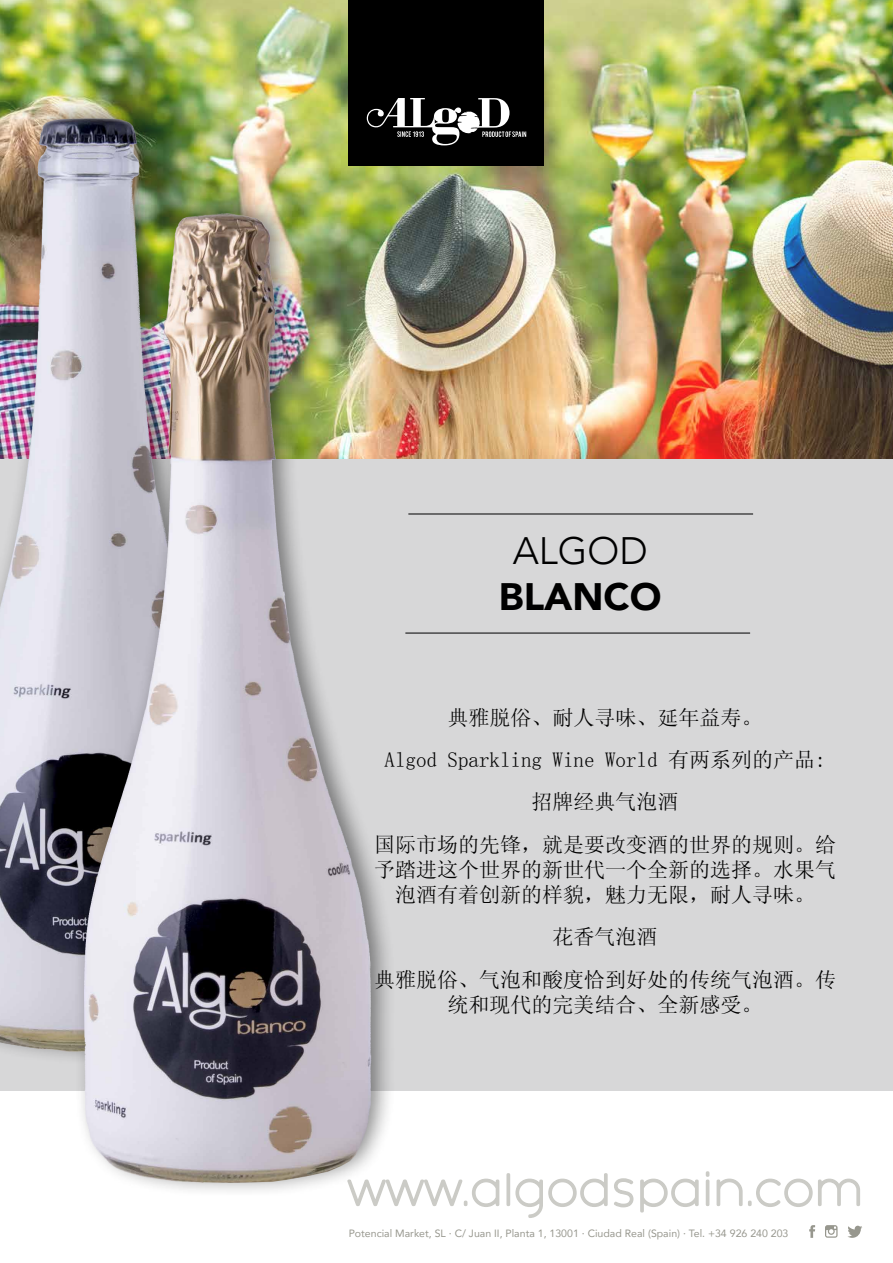
<style>
.page{position:relative;width:893px;height:1263px;background:#fff}
.page>*{position:absolute;margin:0;border:0;box-sizing:border-box;transform-origin:0 0}
.t1{font:900 38.25px "Avenir";color:#000}
.t2{font:300 38.25px "Avenir";color:#000}
.t3{font:21px/42.2px "Sim Sun";color:#000;text-align:center}
.t4{font:10.5px "Avenir";color:#97978e}
</style>
<div class="page">
<img style="left:0;top:0;width:893px;height:459px">
<div style="left:0;top:459px;width:893px;height:632px;background:#d7d7d8"></div>
<div style="left:349px;top:0;width:195px;height:166px;background:#000"></div>
<svg style="left:367px;top:98px;width:159px;height:47px"></svg>
<hr style="left:408px;top:513px;width:345px;height:1px;background:#000">
<hr style="left:405px;top:632px;width:345px;height:1px;background:#000">
<svg style="left:809px;top:1225px;width:6px;height:13px"></svg>
<svg style="left:825px;top:1225px;width:12px;height:13px"></svg>
<svg style="left:848px;top:1226px;width:14px;height:12px"></svg>
<svg style="left:353px;top:1178px;width:147px;height:29px"></svg>
<div style="left:506px;top:1173px;width:4px;height:33px;border:3px solid #97978e"></div>
<svg style="left:515px;top:1173px;width:184px;height:45px"></svg>
<div style="left:706px;top:1179px;width:3px;height:27px;border:3px solid #97978e"></div>
<svg style="left:706px;top:1171px;width:3px;height:6px"></svg>
<svg style="left:716px;top:1178px;width:144px;height:29px"></svg>
<div style="left:0;top:97px;width:267px;height:969px;background:#000;opacity:.46"></div>
<img style="left:0;top:117px;width:241px;height:935px">
<div style="left:73px;top:192px;width:323px;height:1006px;background:#000;opacity:.46"></div>
<img style="left:82px;top:214px;width:292px;height:970px">
<h1 class="t2" style="left:513px;top:528px;width:137px">ALGOD</h1>
<h1 class="t1" style="left:499px;top:564px;width:164px">BLANCO</h1>
<p class="t3" style="left:668px;top:696px;width:159px;text-align:left;text-indent:-220px">典雅脱俗、耐人寻味、延年益寿。<br>有两系列的产品:</p>
<p class="t3" style="left:385px;top:739px;width:54px">Algod</p>
<p class="t3" style="left:374px;top:781px;width:464px">招牌经典气泡酒<br>国际市场的先锋，就是要改变酒的世界的规则。给</p>
<p class="t3" style="left:374px;top:857px;width:464px;line-height:25.2px">予踏进这个世界的新世代一个全新的选择。水果气泡酒有着创新的样貌，魅力无限，耐人寻味。</p>
<p class="t3" style="left:374px;top:916px;width:464px">花香气泡酒<br>典雅脱俗、气泡和酸度恰到好处的传统气泡酒。传</p>
<p class="t3" style="left:448px;top:983px;width:316px">统和现代的完美结合、全新感受。</p>
<p class="t3" style="left:448px;top:739px;width:96px">Sparkling</p>
<p class="t3" style="left:605px;top:739px;width:54px">World</p>
<p class="t3" style="left:553px;top:739px;width:43px">Wine</p>
<p class="t4" style="left:349px;top:1225px;width:441px">Potencial Market, SL · C/ Juan ,I I Planta 1, 13001 · Ciudad Real (Spain) · Tel. +34 926 240 203</p>
</div>
